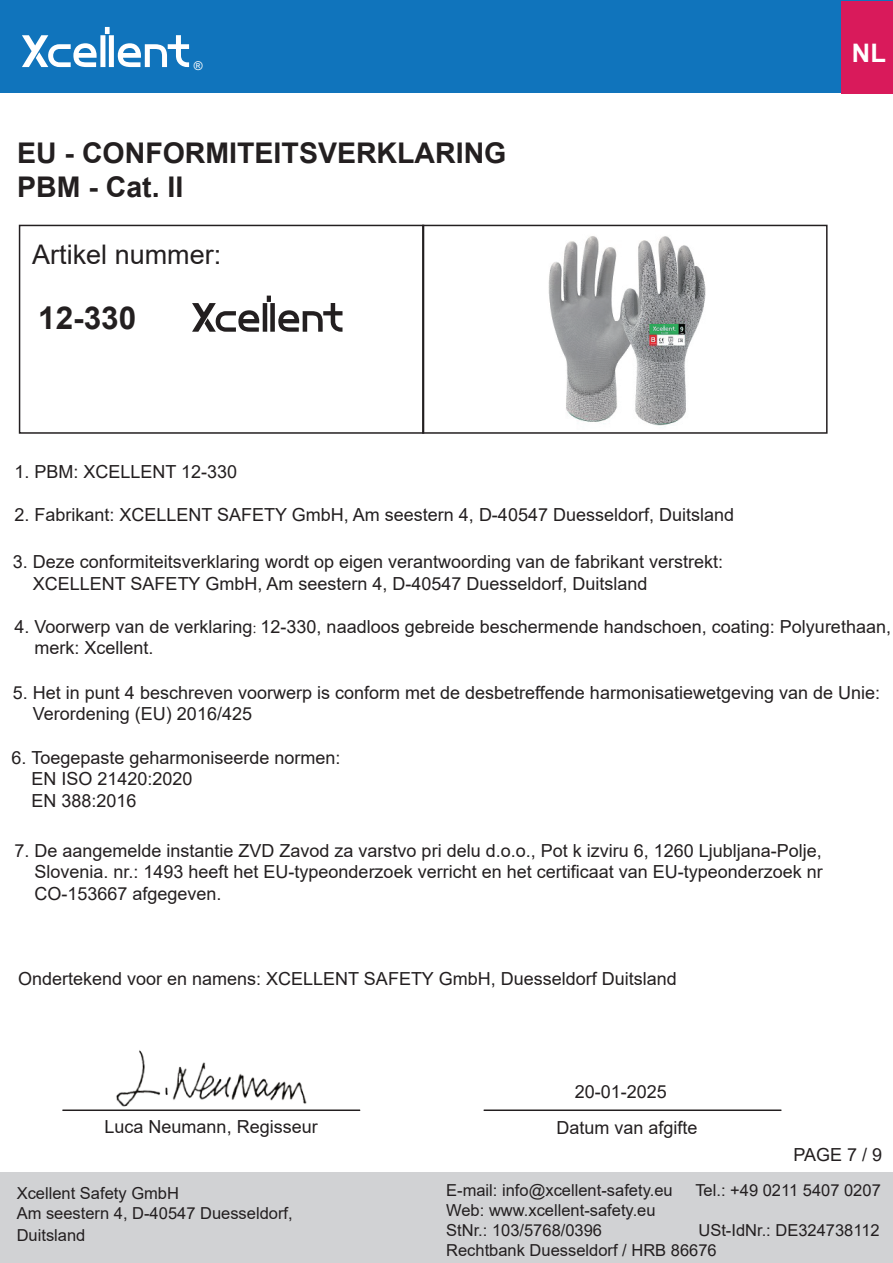
<style>
.page{position:relative;width:893px;height:1263px;background:#fff}
.page>*{position:absolute;margin:0;border:0;box-sizing:border-box;transform-origin:0 0}
.t1{font:700 31.5px "Arial";color:#231f20}
.t2{font:700 28.5px/34.2px "Arial";color:#231f20}
.t3{font:27px "Arial";color:#231f20}
.t4{font:700 25.5px "Arial";color:#fff}
.t5{font:18px/21.6px "Arial";color:#231f20}
.t6{font:16.5px/19.8px "Arial";color:#231f20}
.t7{font:12px "Arial";color:#fff}
.s1{font-family:"Adobe Song Std";font-weight:300}
</style>
<div class="page">
<div style="left:0;top:0;width:893px;height:93px;background:#1074bc"></div>
<svg style="left:22px;top:27px;width:167px;height:40px"></svg>
<div style="left:841px;top:1px;width:52px;height:92px;background:#d91a5b"></div>
<div style="left:19px;top:225px;width:405px;height:209px;border:2px solid #231f20"></div>
<div style="left:422px;top:225px;width:406px;height:209px;border:2px solid #231f20"></div>
<img style="left:548px;top:236px;width:158px;height:191px">
<svg style="left:192px;top:296px;width:150px;height:36px"></svg>
<div style="left:0;top:1172px;width:893px;height:91px;background:#d1d2d4"></div>
<hr style="left:62px;top:1109px;width:298px;height:2px;background:#231f20">
<hr style="left:484px;top:1109px;width:297px;height:2px;background:#231f20">
<img style="left:100px;top:1050px;width:223px;height:60px">
<p class="t7" style="left:194px;top:58px;width:10px">®</p>
<h2 class="t2" style="left:17px;top:136px;width:491px">EU - CONFORMITEITSVERKLARING<br>PBM - Cat. II</h2>
<h3 class="t3" style="left:32px;top:236px;width:191px">Artikel nummer:</h3>
<h1 class="t1" style="left:38px;top:296px;width:100px">12-330</h1>
<p class="t5" style="left:14px;top:461px;width:224px">1. PBM: XCELLENT 12-330</p>
<p class="t5" style="left:14px;top:504px;width:721px">2. Fabrikant: XCELLENT SAFETY GmbH, Am seestern 4, D-40547 Duesseldorf, Duitsland</p>
<p class="t5" style="left:33px;top:551px;width:692px;text-indent:-20px">3. Deze conformiteitsverklaring wordt op eigen verantwoording van de fabrikant verstrekt:<br>XCELLENT SAFETY GmbH, Am seestern 4, D-40547 Duesseldorf, Duitsland</p>
<h3 class="t4" style="left:852px;top:35px;width:35px">NL</h3>
<p class="t5" style="left:34px;top:615px;width:858px;text-indent:-20px">4. Voorwerp van de verklaring<span class="s1">:</span> 12-330, naadloos gebreide beschermende handschoen, coating: Polyurethaan, merk: Xcellent.</p>
<p class="t5" style="left:33px;top:681px;width:849px;text-indent:-20px">5. Het in punt 4 beschreven voorwerp is conform met de desbetreffende harmonisatiewetgeving van de Unie:<br>Verordening (EU) 2016/425</p>
<p class="t5" style="left:31px;top:746px;width:311px;text-indent:-20px">6. Toegepaste geharmoniseerde normen:<br>EN ISO 21420:2020<br>EN 388:2016</p>
<p class="t5" style="left:34px;top:839px;width:790px;text-align:justify;text-indent:-20px">7. De aangemelde instantie ZVD Zavod za varstvo pri delu d.o.o., Pot k izviru 6, 1260 Ljubljana-Polje, Slovenia. nr.: 1493 heeft het EU-typeonderzoek verricht en het certificaat van EU-typeonderzoek nr CO-153667 afgegeven.</p>
<p class="t5" style="left:18px;top:968px;width:660px">Ondertekend voor en namens: XCELLENT SAFETY GmbH, Duesseldorf Duitsland</p>
<p class="t5" style="left:575px;top:1081px;width:94px">20-01-2025</p>
<p class="t5" style="left:105px;top:1116px;width:215px">Luca Neumann, Regisseur</p>
<p class="t5" style="left:556px;top:1117px;width:143px">Datum van afgifte</p>
<p class="t5" style="left:793px;top:1144px;width:90px">PAGE 7 / 9</p>
<p class="t6" style="left:17px;top:1183px;width:278px">Xcellent Safety GmbH<br>Am seestern 4, D-40547 Duesseldorf,</p>
<p class="t6" style="left:17px;top:1225px;width:70px">Duitsland</p>
<p class="t6" style="left:446px;top:1180px;width:228px">E-mail: info@xcellent-safety.eu</p>
<p class="t6" style="left:695px;top:1180px;width:187px">Tel.: +49 0211 5407 0207</p>
<p class="t6" style="left:446px;top:1200px;width:211px">Web: www.xcellent-safety.eu<br>StNr.: 103/5768/0396</p>
<p class="t6" style="left:446px;top:1220px;width:435px;text-indent:252px">USt-IdNr.: DE324738112<br>Rechtbank Duesseldorf / HRB 86676</p>
</div>
